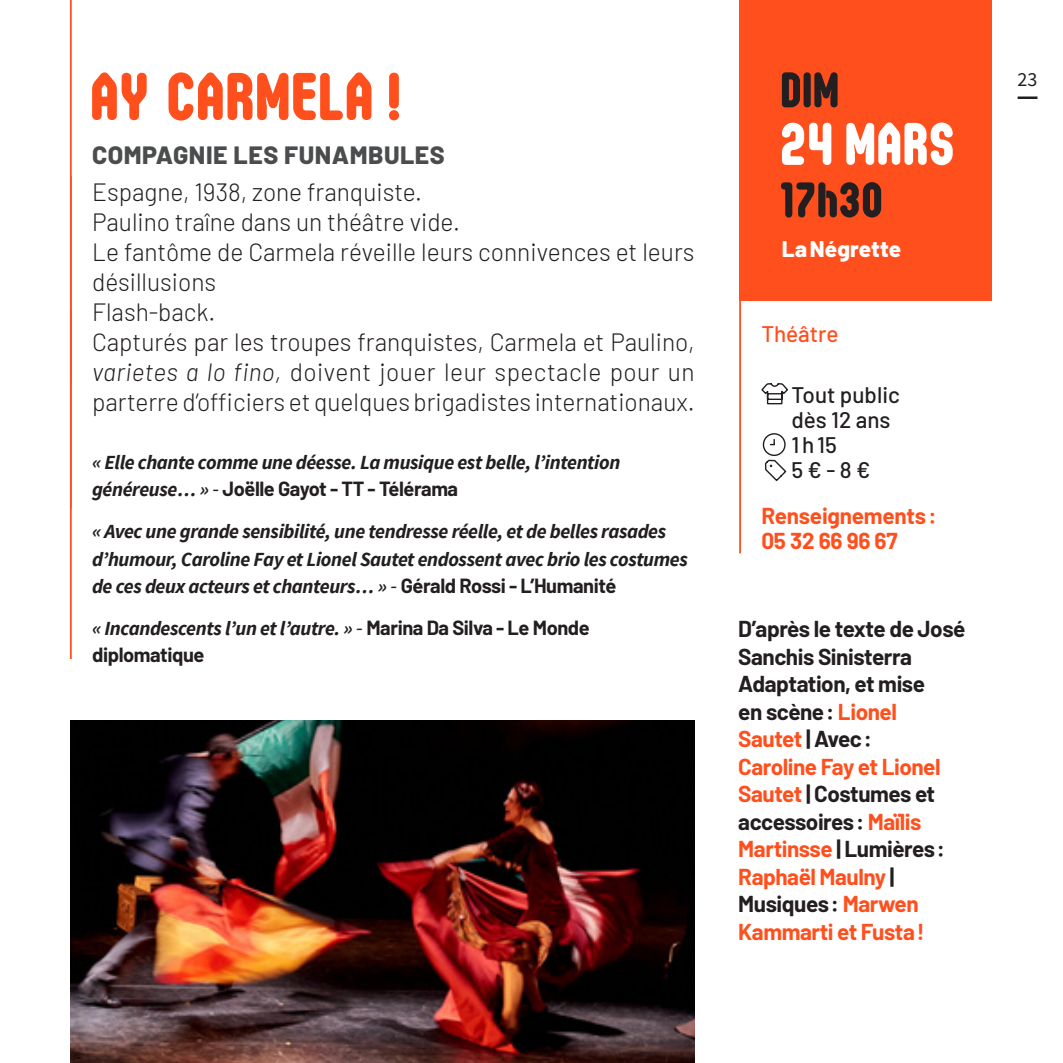
<style>
.page{position:relative;width:1063px;height:1063px;background:#fff}
.page>*{position:absolute;margin:0;border:0;box-sizing:border-box;transform-origin:0 0}
.Titre{font:67.5px "Oval Single";letter-spacing:.04em;color:#ff4f1d}
.Date{font:60px "Oval Single";letter-spacing:.04em;color:#fff}
.Date-2{font:50px "Oval Single";letter-spacing:.035em;color:#231f20}
.BODY_JUSTIF_SANS{font:300 25px/30px "Barlow";color:#231f20}
.Sous-titre{font:800 25px "Barlow";letter-spacing:.02em;color:#4b4c4d}
.Artistes{font:700 22.5px/27.5px "Barlow";letter-spacing:-.02em;color:#231f20}
.Renseignements{font:700 22.5px/25px "Barlow";letter-spacing:-.01em;color:#ff4f1d}
.Public-Heure-Tarifs{font:500 22.5px/25px "Barlow";color:#231f20}
.Date-3{font:800 22.5px "Barlow";letter-spacing:.01em;color:#fff}
.Genre{font:500 22.5px "Barlow";letter-spacing:-.005em;color:#ff4f1d}
.Heure{font:500 22.5px "Barlow";color:#231f20}
.Texte_2{font:italic 700 20px/27.5px "Source Sans Pro";letter-spacing:-.02em;color:#231f20}
.Texte_2-2{font:700 20px/27.5px "Barlow";letter-spacing:-.02em;color:#231f20}
.t1{font:20px "Source Sans Pro";color:#231f20}
.s1{font-style:italic}
.s2{font-weight:400;font-size:22.5px}
.s3{font-family:"Barlow";font-style:normal}
.s4{font-family:"Source Sans Pro";font-style:italic}
.s5{font-family:"Source Sans Pro";font-weight:400;font-style:italic;font-size:22.5px}
.s6{color:#ff4f1d}
</style>
<div class="page">
<hr style="left:70px;top:0;width:2px;height:383px;background:#ff4f1d">
<hr style="left:70px;top:310px;width:2px;height:349px;background:#ff4f1d">
<img style="left:71px;top:720px;width:623px;height:343px">
<hr style="left:739px;top:249px;width:2px;height:304px;background:#ff4f1d">
<svg style="left:761px;top:383px;width:27px;height:22px"></svg>
<svg style="left:762px;top:433px;width:25px;height:48px"></svg>
<div style="left:739px;top:0;width:253px;height:300px;background:#ff4f1d"></div>
<hr style="left:1018px;top:96px;width:19px;height:3px;background:#231f20">
<p class="Date-2" style="left:782px;top:64px;width:59px">DIM</p>
<p class="Date" style="left:782px;top:113px;width:174px">24 MARS</p>
<p class="Date-2" style="left:782px;top:174px;width:104px">17h30</p>
<p class="Date-3" style="left:782px;top:232px;width:121px">La Négrette</p>
<p class="Titre" style="left:92px;top:62px;width:313px">AY CARMELA !</p>
<p class="Sous-titre" style="left:92px;top:137px;width:354px">COMPAGNIE LES FUNAMBULES</p>
<p class="BODY_JUSTIF_SANS" style="left:92px;top:176px;width:332px">Espagne, 1938, zone franquiste.</p>
<p class="BODY_JUSTIF_SANS" style="left:92px;top:206px;width:369px">Paulino traîne dans un théâtre vide.</p>
<p class="BODY_JUSTIF_SANS" style="left:92px;top:236px;width:604px">Le fantôme de Carmela réveille leurs connivences et leurs désillusions</p>
<p class="BODY_JUSTIF_SANS" style="left:92px;top:296px;width:125px">Flash-back.</p>
<p class="BODY_JUSTIF_SANS" style="left:92px;top:326px;width:604px;text-align:justify">Capturés par les troupes franquistes, Carmela et Paulino, <span class="s1">varietes a lo fino,</span> doivent jouer leur spectacle pour un parterre d’officiers et quelques brigadistes internationaux.</p>
<p class="Texte_2" style="left:92px;top:448px;width:530px">« Elle chante comme une déesse. La musique est belle, l’intention généreuse… » <span class="s2">-</span> <span class="s3">Joëlle Gayot - TT - Télérama</span></p>
<p class="Texte_2" style="left:92px;top:518px;width:597px">« Avec une grande sensibilité, une tendresse réelle, et de belles rasades d’humour, Caroline Fay et Lionel Sautet endossent avec brio les costumes de ces deux acteurs et chanteurs… » <span class="s2">-</span> <span class="s3">Gérald Rossi - L’Humanité</span></p>
<p class="Texte_2-2" style="left:92px;top:612px;width:499px"><span class="s4">« Incandescents l’un et l’autre. »</span> <span class="s5">-</span> Marina Da Silva - Le Monde diplomatique</p>
<p class="Artistes" style="left:738px;top:614px;width:229px">D’après le texte de José<br>Sanchis Sinisterra<br>Adaptation, et mise<br>en scène: <span class="s6">Lionel<br>Sautet</span> | Avec:<br><span class="s6">Caroline Fay et Lionel<br>Sautet</span> | Costumes et accessoires: <span class="s6">Maïlis<br>Martinsse</span> | Lumières:<br><span class="s6">Raphaël Maulny</span> |<br>Musiques: <span class="s6">Marwen<br>Kammarti et Fusta!</span></p>
<p class="Genre" style="left:761px;top:318px;width:79px">Théâtre</p>
<p class="Public-Heure-Tarifs" style="left:791px;top:380px;width:110px">Tout public dès 12 ans</p>
<p class="Heure" style="left:791px;top:428px;width:47px">1h15</p>
<p class="Public-Heure-Tarifs" style="left:791px;top:455px;width:81px">5€ - 8€</p>
<p class="Renseignements" style="left:761px;top:502px;width:177px">Renseignements:<br>05 32 66 96 67</p>
<p class="t1" style="left:1018px;top:67px;width:21px">23</p>
</div>
